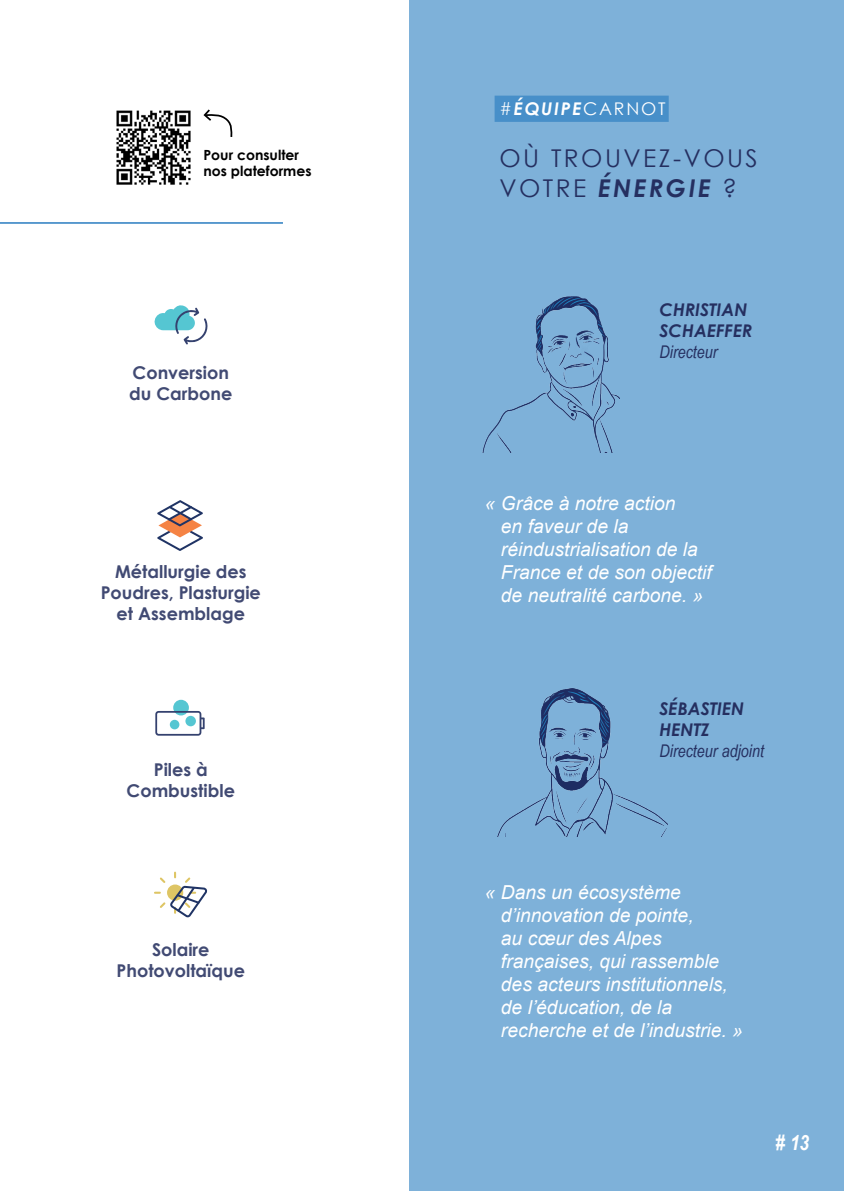
<style>
.page{position:relative;width:844px;height:1191px;background:#fff}
.page>*{position:absolute;margin:0;border:0;box-sizing:border-box;transform-origin:0 0}
.t1{font:24.5px/29.8px "Century Gothic";letter-spacing:.1em;color:#252f60}
.t2{font:italic 700 21px "Arial Narrow";color:#fff}
.t3{font:italic 19.25px/23.1px "Arial";color:#fff}
.t4{font:700 17.68px/21.2px "Century Gothic";color:#414a73;text-align:center}
.t5{font:italic 700 17.5px/21px "Century Gothic";color:#252f60}
.t6{font:italic 17.5px "Arial Narrow";color:#252f60}
.t7{font:17.5px "Century Gothic";letter-spacing:.1em;color:#fff}
.t8{font:700 14px/16.8px "Century Gothic";color:#000}
.s1{font-weight:700;font-style:italic}
</style>
<div class="page">
<div style="left:409px;top:0;width:434px;height:1191px;background:#7eb1d9"></div>
<div style="left:494px;top:96px;width:174px;height:26px;background:#478fc9"></div>
<img style="left:497px;top:688px;width:170px;height:149px">
<img style="left:482px;top:296px;width:137px;height:156px">
<hr style="left:0;top:222px;width:283px;height:2px;background:#478fc9">
<svg style="left:157px;top:500px;width:46px;height:51px"></svg>
<div style="left:173px;top:700px;width:16px;height:15px;background:#55c6d2;border-radius:50%"></div>
<svg style="left:155px;top:711px;width:49px;height:24px"></svg>
<svg style="left:154px;top:305px;width:54px;height:39px"></svg>
<svg style="left:155px;top:872px;width:52px;height:45px"></svg>
<img style="left:116px;top:110px;width:75px;height:75px">
<svg style="left:203px;top:109px;width:30px;height:28px"></svg>
<p class="t8" style="left:203px;top:146px;width:110px">Pour consulter nos plateformes</p>
<p class="t4" style="left:129px;top:361px;width:104px;text-align:left">Conversion du Carbone</p>
<p class="t4" style="left:101px;top:560px;width:162px">Métallurgie des<br>Poudres, Plasturgie et Assemblage</p>
<p class="t4" style="left:127px;top:758px;width:110px">Piles à<br>Combustible</p>
<p class="t4" style="left:116px;top:938px;width:130px">Solaire<br>Photovoltaïque</p>
<p class="t7" style="left:499px;top:98px;width:167px">#<span class="s1">ÉQUIPE</span>CARNOT</p>
<p class="t1" style="left:499px;top:143px;width:260px">OÙ TROUVEZ-VOUS<br>VOTRE <span class="s1">ÉNERGIE</span> ?</p>
<p class="t5" style="left:659px;top:298px;width:94px">CHRISTIAN<br>SCHAEFFER</p>
<p class="t6" style="left:659px;top:339px;width:60px">Directeur</p>
<p class="t3" style="left:501px;top:491px;width:212px;text-indent:-16px">« Grâce à notre action<br>en faveur de la réindustrialisation de la<br>France et de son objectif de neutralité carbone. »</p>
<p class="t5" style="left:659px;top:697px;width:86px">SÉBASTIEN<br>HENTZ</p>
<p class="t6" style="left:659px;top:738px;width:106px">Directeur adjoint</p>
<p class="t3" style="left:501px;top:880px;width:243px;text-indent:-16px">« Dans un écosystème d’innovation de pointe,<br>au cœur des Alpes françaises, qui rassemble des acteurs institutionnels, de l’éducation, de la recherche et de l’industrie. »</p>
<p class="t2" style="left:775px;top:1126px;width:35px"># 13</p>
</div>
